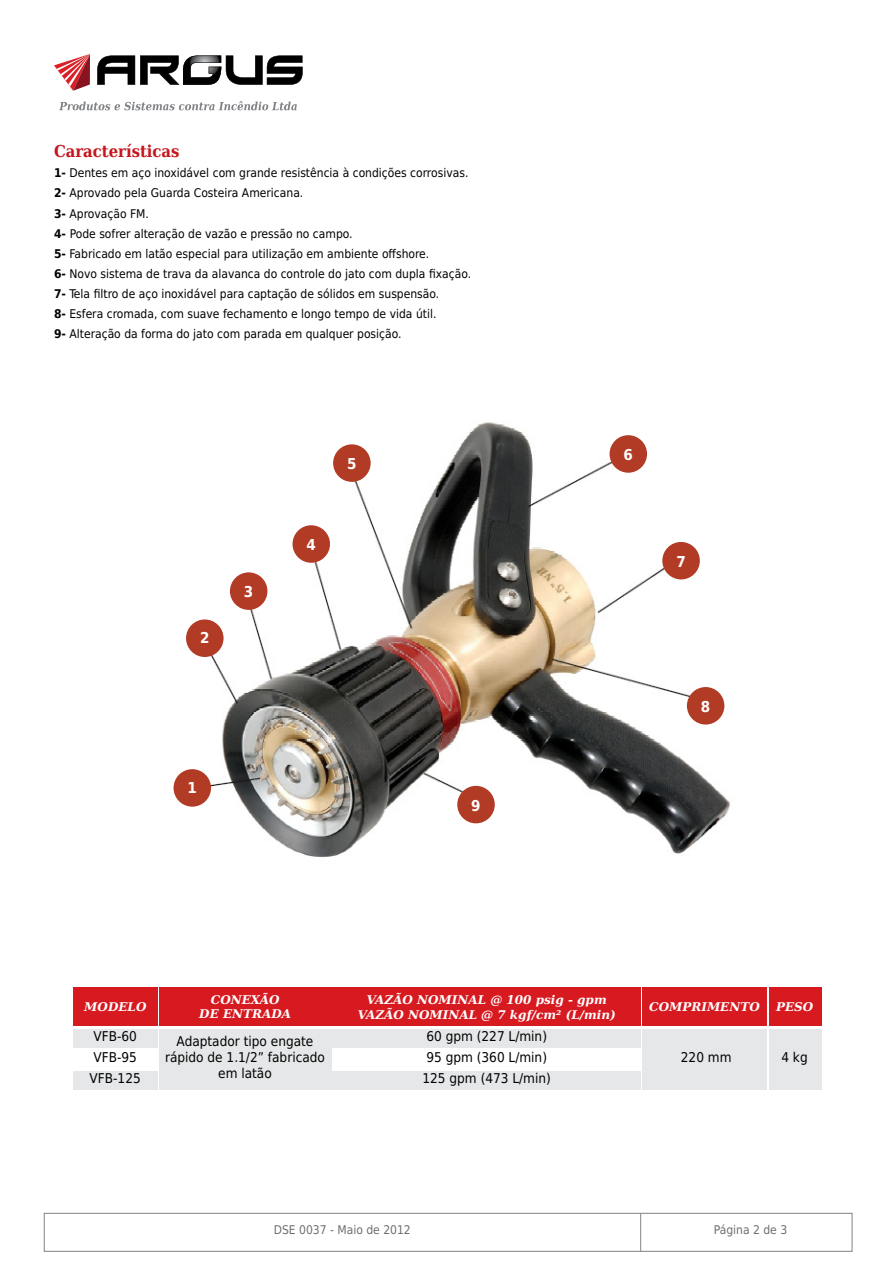
<style>
.page{position:relative;width:893px;height:1263px;background:#fff}
.page>*{position:absolute;margin:0;border:0;box-sizing:border-box;transform-origin:0 0}
.t1{font:700 16.5px "DejaVu Serif Condensed";color:#c4161c}
.t2{font:700 15px "DejaVu Sans Condensed";color:#fff}
.t3{font:13.5px/16.2px "DejaVu Sans Condensed";color:#000;text-align:center}
.t4{font:12px/20.1px "DejaVu Sans Condensed";color:#000}
.t5{font:italic 700 12px/14.4px "DejaVu Serif";color:#fff;text-align:center}
.t6{font:12px "DejaVu Sans Condensed";color:#6d6e71}
.s1{font-weight:700}
</style>
<div class="page">
<div style="left:44px;top:1213px;width:808px;height:39px;border:1px solid #808285"></div>
<hr style="left:640px;top:1213px;width:1px;height:38px;background:#808285">
<svg style="left:54px;top:54px;width:36px;height:37px"></svg>
<svg style="left:97px;top:55px;width:206px;height:30px"></svg>
<svg style="left:59px;top:101px;width:238px;height:9px"></svg>
<img style="left:173px;top:422px;width:558px;height:435px">
<div style="left:174px;top:769px;width:37px;height:38px;background:#b23b25;border-radius:50%"></div>
<div style="left:186px;top:619px;width:38px;height:38px;background:#b23b25;border-radius:50%"></div>
<div style="left:230px;top:572px;width:37px;height:38px;background:#b23b25;border-radius:50%"></div>
<div style="left:333px;top:444px;width:38px;height:38px;background:#b23b25;border-radius:50%"></div>
<div style="left:610px;top:435px;width:37px;height:38px;background:#b23b25;border-radius:50%"></div>
<div style="left:292px;top:525px;width:38px;height:38px;background:#b23b25;border-radius:50%"></div>
<div style="left:687px;top:687px;width:37px;height:37px;background:#b23b25;border-radius:50%"></div>
<div style="left:457px;top:786px;width:38px;height:37px;background:#b23b25;border-radius:50%"></div>
<div style="left:662px;top:542px;width:38px;height:37px;background:#b23b25;border-radius:50%"></div>
<div style="left:73px;top:988px;width:84px;height:38px;background:#d71920"></div>
<div style="left:159px;top:988px;width:172px;height:38px;background:#d71920"></div>
<div style="left:333px;top:988px;width:308px;height:38px;background:#d71920"></div>
<div style="left:643px;top:988px;width:124px;height:38px;background:#d71920"></div>
<div style="left:769px;top:988px;width:52px;height:38px;background:#d71920"></div>
<div style="left:73px;top:1029px;width:84px;height:18px;background:#e6e7e8"></div>
<div style="left:159px;top:1029px;width:172px;height:60px;background:#e6e7e8"></div>
<div style="left:333px;top:1029px;width:308px;height:18px;background:#e6e7e8"></div>
<div style="left:643px;top:1029px;width:124px;height:60px;background:#e6e7e8"></div>
<div style="left:769px;top:1029px;width:52px;height:60px;background:#e6e7e8"></div>
<div style="left:73px;top:1071px;width:84px;height:18px;background:#e6e7e8"></div>
<div style="left:333px;top:1071px;width:308px;height:18px;background:#e6e7e8"></div>
<h1 class="t1" style="left:54px;top:137px;width:127px">Características</h1>
<p class="t4" style="left:54px;top:163px;width:419px"><span class="s1">1-</span> Dentes em aço inoxidável com grande resistência à condições corrosivas.<br><span class="s1">2-</span> Aprovado pela Guarda Costeira Americana.<br><span class="s1">3-</span> Aprovação FM.<br><span class="s1">4-</span> Pode sofrer alteração de vazão e pressão no campo.<br><span class="s1">5-</span> Fabricado em latão especial para utilização em ambiente offshore.<br><span class="s1">6-</span> Novo sistema de trava da alavanca do controle do jato com dupla fixação.<br><span class="s1">7-</span> Tela filtro de aço inoxidável para captação de sólidos em suspensão.<br><span class="s1">8-</span> Esfera cromada, com suave fechamento e longo tempo de vida útil.<br><span class="s1">9-</span> Alteração da forma do jato com parada em qualquer posição.</p>
<p class="t2" style="left:200px;top:625px;width:11px">2</p>
<p class="t2" style="left:244px;top:580px;width:11px">3</p>
<p class="t2" style="left:306px;top:533px;width:11px">4</p>
<p class="t2" style="left:347px;top:452px;width:11px">5</p>
<p class="t2" style="left:188px;top:776px;width:11px">1</p>
<p class="t2" style="left:471px;top:793px;width:11px">9</p>
<p class="t2" style="left:623px;top:443px;width:11px">6</p>
<p class="t2" style="left:676px;top:549px;width:11px">7</p>
<p class="t2" style="left:701px;top:694px;width:11px">8</p>
<p class="t5" style="left:84px;top:998px;width:64px">MODELO</p>
<p class="t5" style="left:199px;top:991px;width:93px">CONEXÃO<br>DE ENTRADA</p>
<p class="t5" style="left:358px;top:991px;width:260px;line-height:15.5px">VAZÃO NOMINAL @ 100 psig - gpm<br>VAZÃO NOMINAL @ 7 kgf/cm² (L/min)</p>
<p class="t5" style="left:649px;top:998px;width:112px">COMPRIMENTO</p>
<p class="t5" style="left:776px;top:998px;width:39px">PESO</p>
<p class="t3" style="left:165px;top:1033px;width:161px">Adaptador tipo engate rápido de 1.1/2” fabricado em latão</p>
<p class="t3" style="left:93px;top:1028px;width:45px">VFB-60</p>
<p class="t3" style="left:426px;top:1028px;width:122px">60 gpm (227 L/min)</p>
<p class="t3" style="left:93px;top:1049px;width:45px">VFB-95</p>
<p class="t3" style="left:426px;top:1049px;width:122px">95 gpm (360 L/min)</p>
<p class="t3" style="left:681px;top:1049px;width:52px">220 mm</p>
<p class="t3" style="left:781px;top:1049px;width:28px">4 kg</p>
<p class="t3" style="left:90px;top:1070px;width:53px">VFB-125</p>
<p class="t3" style="left:423px;top:1070px;width:130px">125 gpm (473 L/min)</p>
<p class="t6" style="left:274px;top:1220px;width:138px">DSE 0037 - Maio de 2012</p>
<p class="t6" style="left:714px;top:1220px;width:75px">Página 2 de 3</p>
</div>
